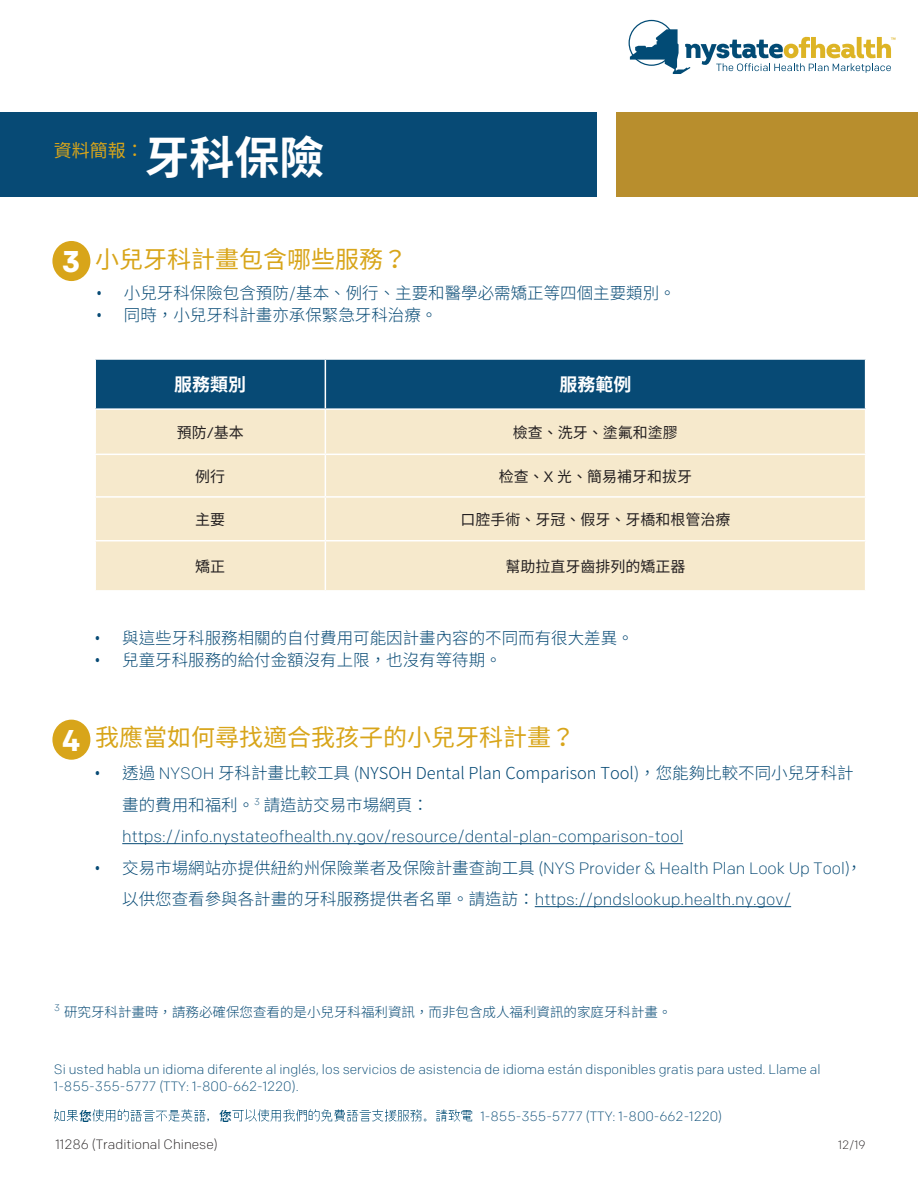
<style>
.page{position:relative;width:918px;height:1188px;background:#fff}
.page>*{position:absolute;margin:0;border:0;box-sizing:border-box;transform-origin:0 0}
.t1{font:700 45px "Noto Sans CJ Ktc";color:#fff}
.t2{font:700 30px "Colfax";color:#fff}
.t3{font:24px "Noto Sans CJ Ktc";color:#d8a51a}
.t4{font:700 18px "Noto Sans CJ Ktc";color:#fff}
.t5{font:18px "Noto Sans CJ Ktc";color:#d8a51a}
.t6{font:300 16.5px/31.5px "Colfax";color:#074a75}
.t7{font:300 16.5px "Noto Sans CJ Ktc";color:#074a75}
.t8{font:15px "Noto Sans CJ Ktc";color:#231f20}
.t9{font:300 13.5px/16.5px "Colfax";color:#074a75}
.t10{font:300 13.5px "Noto Sans CJ Ktc";color:#074a75}
.t11{font:300 13.5px "Colfax";color:#231f20}
.t12{font:300 12px "Colfax";color:#231f20}
.t13{font:8.1px "Intro";color:#ddb425}
.s1{font-family:"Arial Narrow";font-weight:400}
.s2{font-family:"Colfax"}
.s3{font-family:"Intro"}
.s4{font-family:"Noto Sans CJ Ktc"}
</style>
<div class="page">
<svg style="left:629px;top:20px;width:262px;height:54px"></svg>
<div style="left:52px;top:720px;width:38px;height:40px;background:#d8a51a;border-radius:50%"></div>
<div style="left:52px;top:241px;width:38px;height:40px;background:#d8a51a;border-radius:50%"></div>
<hr style="left:122px;top:843px;width:561px;height:1px;background:#074a75">
<hr style="left:535px;top:906px;width:256px;height:1px;background:#074a75">
<div style="left:616px;top:112px;width:302px;height:85px;background:#b88e2d"></div>
<div style="left:0;top:112px;width:596px;height:85px;background:#074a75"></div>
<div style="left:96px;top:360px;width:769px;height:48px;background:#074a75"></div>
<div style="left:96px;top:410px;width:769px;height:180px;background:#f6e9cc"></div>
<hr style="left:325px;top:360px;width:1px;height:48px;background:#fff">
<hr style="left:325px;top:410px;width:1px;height:44px;background:#fff">
<hr style="left:94px;top:454px;width:231px;height:1px;background:#fff">
<hr style="left:325px;top:454px;width:541px;height:1px;background:#fff">
<hr style="left:325px;top:455px;width:1px;height:41px;background:#fff">
<hr style="left:94px;top:496px;width:231px;height:2px;background:#fff">
<hr style="left:325px;top:496px;width:541px;height:2px;background:#fff">
<hr style="left:325px;top:498px;width:1px;height:42px;background:#fff">
<hr style="left:94px;top:540px;width:231px;height:1px;background:#fff">
<hr style="left:325px;top:540px;width:541px;height:1px;background:#fff">
<hr style="left:325px;top:541px;width:1px;height:49px;background:#fff">
<img style="left:54px;top:1109px;width:419px;height:13px">
<p class="t13" style="left:891px;top:35px;width:7px">™</p>
<p class="t5" style="left:54px;top:140px;width:91px">資料簡報：</p>
<p class="t1" style="left:145px;top:132px;width:181px">牙科保險</p>
<p class="t2" style="left:62px;top:243px;width:20px">3</p>
<p class="t3" style="left:95px;top:245px;width:313px">小兒牙科計畫包含哪些服務？</p>
<p class="t7" style="left:97px;top:283px;width:580px"><span class="s1">•</span> 小兒牙科保險包含預防<span class="s2">/</span>基本、例行、主要和醫學必需矯正等四個主要類別。</p>
<p class="t7" style="left:97px;top:306px;width:342px"><span class="s1">•</span> 同時，小兒牙科計畫亦承保緊急牙科治療。</p>
<p class="t4" style="left:174px;top:375px;width:73px">服務類別</p>
<p class="t4" style="left:559px;top:375px;width:73px">服務範例</p>
<p class="t8" style="left:177px;top:424px;width:69px">預防<span class="s3">/</span>基本</p>
<p class="t8" style="left:513px;top:424px;width:166px">檢查、洗牙、塗氟和塗膠</p>
<p class="t8" style="left:195px;top:468px;width:31px">例行</p>
<p class="t8" style="left:499px;top:468px;width:195px">检查、<span class="s3">X</span> 光、簡易補牙和拔牙</p>
<p class="t8" style="left:195px;top:511px;width:31px">主要</p>
<p class="t8" style="left:460px;top:511px;width:271px">口腔手術、牙冠、假牙、牙橋和根管治療</p>
<p class="t8" style="left:195px;top:558px;width:31px">矯正</p>
<p class="t8" style="left:505px;top:558px;width:181px">幫助拉直牙齒排列的矯正器</p>
<p class="t7" style="left:95px;top:629px;width:540px"><span class="s1">•</span> 與這些牙科服務相關的自付費用可能因計畫內容的不同而有很大差異。</p>
<p class="t7" style="left:95px;top:651px;width:408px"><span class="s1">•</span> 兒童牙科服務的給付金額沒有上限，也沒有等待期。</p>
<p class="t2" style="left:62px;top:722px;width:20px">4</p>
<p class="t3" style="left:95px;top:724px;width:481px">我應當如何尋找適合我孩子的小兒牙科計畫？</p>
<p class="t6" style="left:122px;top:757px;width:733px;text-indent:-27px"><span class="s1">•</span> <span class="s4">透過</span> NYSOH <span class="s4">牙科計畫比較工具 (NYSOH Dental Plan Comparison Tool)，您能夠比較不同小兒牙科計畫的費用和福利。</span><sup>3</sup> <span class="s4">請造訪交易市場網頁：</span>https://info.nystateofhealth.ny.gov/resource/dental-plan-comparison-tool</p>
<p class="t6" style="left:122px;top:852px;width:742px;text-indent:-27px"><span class="s1">•</span> <span class="s4">交易市場網站亦提供紐約州保險業者及保險計畫查詢工具</span> (NYS Provider &amp; Health Plan Look Up Tool)<span class="s4">，以供您查看參與各計畫的牙科服務提供者名單。請造訪：</span>https://pndslookup.health.ny.gov/</p>
<p class="t10" style="left:54px;top:1004px;width:619px"><sup>3</sup> 研究牙科計畫時，請務必確保您查看的是小兒牙科福利資訊，而非包含成人福利資訊的家庭牙科計畫。</p>
<p class="t9" style="left:54px;top:1061px;width:768px">Si usted habla un idioma diferente al inglés, los servicios de asistencia de idioma están disponibles gratis para usted. Llame al<br>1-855-355-5777 (TTY: 1-800-662-1220).</p>
<p class="t11" style="left:56px;top:1136px;width:164px">11286 (Traditional Chinese)</p>
<p class="t9" style="left:480px;top:1108px;width:243px">1-855-355-5777 (TTY: 1-800-662-1220)</p>
<p class="t12" style="left:838px;top:1138px;width:29px">12/19</p>
</div>
